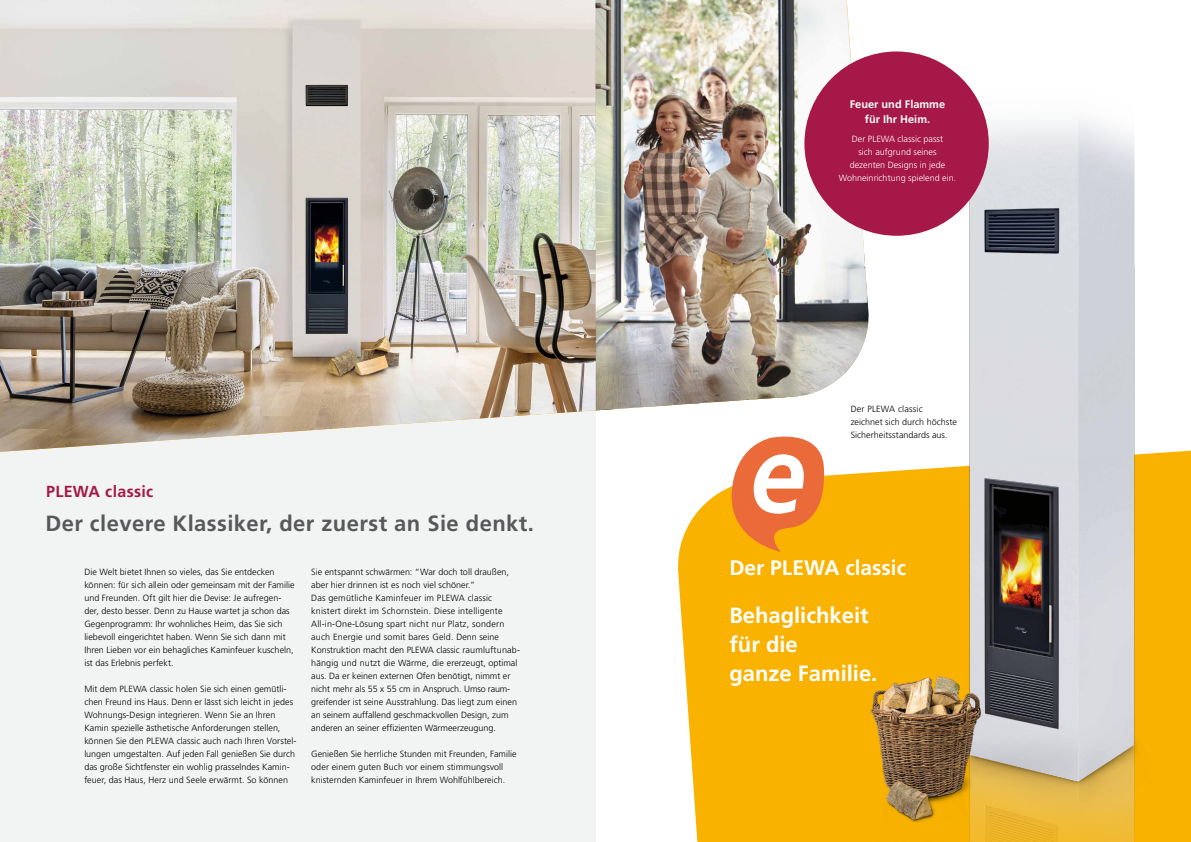
<style>
.page{position:relative;width:1191px;height:842px;background:#fff}
.page>*{position:absolute;margin:0;border:0;box-sizing:border-box;transform-origin:0 0}
.t1{font:700 22px "Frutiger LT Pro";letter-spacing:.02em;color:#58585a}
.t2{font:700 22px/29px "Frutiger LT Pro";color:#fff}
.t3{font:700 21px "Frutiger LT Pro";color:#fff}
.t4{font:700 16px "Frutiger LT Pro";letter-spacing:.02em;color:#a51848}
.t5{font:700 11px/15px "Frutiger LT Pro";color:#fff;text-align:center}
.t6{font:300 9px/13px "Frutiger LT Pro";color:#000}
.t7{font:300 9px/13px "Frutiger LT Pro";color:#fff;text-align:center}
</style>
<div class="page">
<div style="left:0;top:0;width:595px;height:842px;background:#f2f3f3"></div>
<svg style="left:678px;top:450px;width:513px;height:392px;background:#f9b815"></svg>
<img style="left:0;top:0;width:871px;height:452px">
<img style="left:595px;top:0;width:276px;height:410px">
<img style="left:928px;top:57px;width:227px;height:785px">
<img style="left:869px;top:674px;width:120px;height:168px">
<div style="left:804px;top:51px;width:184px;height:185px;background:#a51848;border-radius:50%"></div>
<svg style="left:729px;top:428px;width:97px;height:124px"></svg>
<h3 class="t4" style="left:46px;top:482px;width:109px">PLEWA classic</h3>
<h1 class="t1" style="left:45px;top:510px;width:490px">Der clevere Klassiker, der zuerst an Sie denkt.</h1>
<p class="t6" style="left:84px;top:565px;width:212px">Die Welt bietet Ihnen so vieles, das Sie entdecken können: für sich allein oder gemeinsam mit der Familie und Freunden. Oft gilt hier die Devise: Je aufregen&shy;der, desto besser. Denn zu Hause wartet ja schon das Gegenprogramm: Ihr wohnliches Heim, das Sie sich liebevoll eingerichtet haben. Wenn Sie sich dann mit Ihren Lieben vor ein behagliches Kaminfeuer kuscheln, ist das Erlebnis perfekt.</p>
<p class="t6" style="left:84px;top:682px;width:214px">Mit dem PLEWA classic holen Sie sich einen gemütli&shy;chen Freund ins Haus. Denn er lässt sich leicht in jedes Wohnungs-Design integrieren. Wenn Sie an Ihren Kamin spezielle ästhetische Anforderungen stellen, können Sie den PLEWA classic auch nach Ihren Vorstel&shy;lungen umgestalten. Auf jeden Fall genießen Sie durch das große Sichtfenster ein wohlig prasselndes Kamin&shy;feuer, das Haus, Herz und Seele erwärmt. So können</p>
<p class="t6" style="left:311px;top:565px;width:210px">Sie entspannt schwärmen: “War doch toll draußen, aber hier drinnen ist es noch viel schöner.”<br>Das gemütliche Kaminfeuer im PLEWA classic knistert direkt im Schornstein. Diese intelligente All-in-One-Lösung spart nicht nur Platz, sondern auch Energie und somit bares Geld. Denn seine Konstruktion macht den PLEWA classic raumluftunab&shy;hängig und nutzt die Wärme, die ererzeugt, optimal aus. Da er keinen externen Ofen benötigt, nimmt er nicht mehr als 55 x 55 cm in Anspruch. Umso raum&shy;greifender ist seine Ausstrahlung. Das liegt zum einen an seinem auffallend geschmackvollen Design, zum anderen an seiner effizienten Wärmeerzeugung.</p>
<p class="t6" style="left:311px;top:747px;width:207px">Genießen Sie herrliche Stunden mit Freunden, Familie oder einem guten Buch vor einem stimmungsvoll knisternden Kaminfeuer in Ihrem Wohlfühlbereich.</p>
<p class="t5" style="left:849px;top:96px;width:97px">Feuer und Flamme für Ihr Heim.</p>
<p class="t7" style="left:838px;top:132px;width:119px">Der PLEWA classic passt<br>sich aufgrund seines<br>dezenten Designs in jede<br>Wohneinrichtung spielend ein.</p>
<p class="t6" style="left:850px;top:403px;width:108px">Der PLEWA classic zeichnet sich durch höchste<br>Sicherheitsstandards aus.</p>
<h2 class="t3" style="left:729px;top:556px;width:178px">Der PLEWA classic</h2>
<h1 class="t2" style="left:729px;top:601px;width:149px">Behaglichkeit für die<br>ganze Familie.</h1>
</div>
